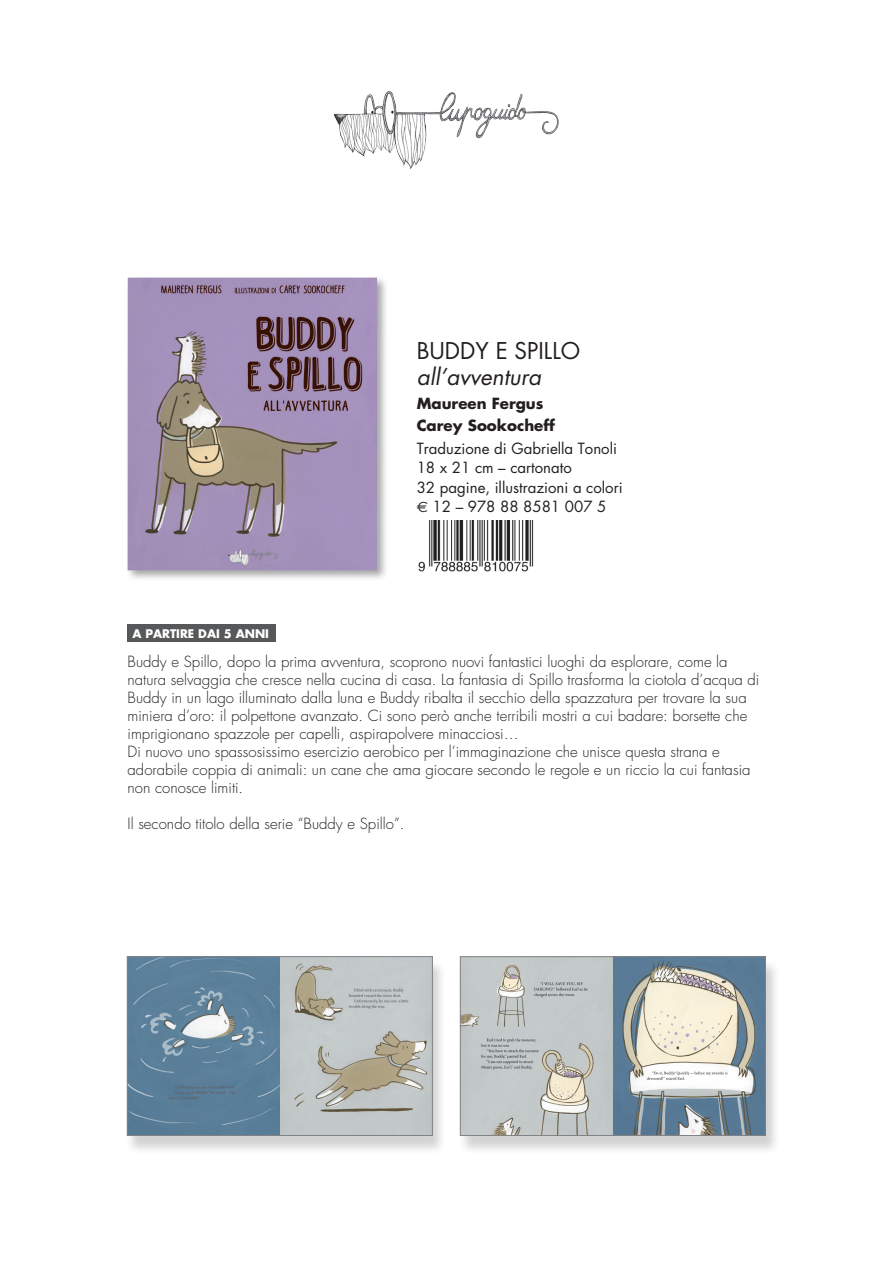
<style>
.page{position:relative;width:893px;height:1263px;background:#fff}
.page>*{position:absolute;margin:0;border:0;box-sizing:border-box;transform-origin:0 0}
.TITOLO_TABLET{font:italic 22.5px "Futura";color:#231f20}
.TITOLO_TABLET-2{font:22.5px "Futura";color:#231f20}
.DATI_TECNICI_OK{font:300 15px/18px "Futura Std";color:#231f20}
.AUTORE_OK{font:15px/19.5px "Futura";color:#231f20}
.AUTORE_OK-2{font:700 15px "Futura";color:#231f20}
.AUTORE_OK-3{font:700 11.55px "Futura";color:#fff}
.s1{font-family:"Euro Sans"}
</style>
<div class="page">
<div style="left:125px;top:275px;width:264px;height:307px;background:#231f20;opacity:.4"></div>
<img style="left:128px;top:278px;width:249px;height:292px">
<img style="left:418px;top:521px;width:115px;height:50px">
<img style="left:333px;top:91px;width:226px;height:78px">
<div style="left:128px;top:625px;width:148px;height:17px;background:#57585a"></div>
<div style="left:125px;top:959px;width:322px;height:196px;background:#231f20;opacity:.2"></div>
<img style="left:129px;top:958px;width:301px;height:175px">
<div style="left:127px;top:956px;width:305px;height:179px;border:1px solid #808285"></div>
<div style="left:458px;top:959px;width:322px;height:196px;background:#231f20;opacity:.2"></div>
<img style="left:462px;top:958px;width:301px;height:175px">
<div style="left:460px;top:956px;width:305px;height:179px;border:1px solid #808285"></div>
<p class="AUTORE_OK-3" style="left:132px;top:626px;width:138px">A PARTIRE DAI 5 ANNI</p>
<p class="TITOLO_TABLET-2" style="left:417px;top:335px;width:165px">BUDDY E SPILLO</p>
<p class="TITOLO_TABLET" style="left:417px;top:361px;width:126px">all’avventura</p>
<p class="AUTORE_OK-2" style="left:417px;top:393px;width:128px">Maureen Fergus</p>
<p class="AUTORE_OK-2" style="left:417px;top:415px;width:140px">Carey Sookocheff</p>
<p class="AUTORE_OK" style="left:417px;top:438px;width:207px">Traduzione di Gabriella Tonoli<br>18 x 21 cm – cartonato<br>32 pagine, illustrazioni a colori <span class="s1">€</span> 12 – 978 88 8581 007 5</p>
<p class="DATI_TECNICI_OK" style="left:128px;top:653px;width:633px">Buddy e Spillo, dopo la prima avventura, scoprono nuovi fantastici luoghi da esplorare, come la natura selvaggia che cresce nella cucina di casa. La fantasia di Spillo trasforma la ciotola d’acqua di Buddy in un lago illuminato dalla luna e Buddy ribalta il secchio della spazzatura per trovare la sua miniera d’oro: il polpettone avanzato. Ci sono però anche terribili mostri a cui badare: borsette che imprigionano spazzole per capelli, aspirapolvere minacciosi…</p>
<p class="DATI_TECNICI_OK" style="left:128px;top:743px;width:624px">Di nuovo uno spassosissimo esercizio aerobico per l’immaginazione che unisce questa strana e adorabile coppia di animali: un cane che ama giocare secondo le regole e un riccio la cui fantasia non conosce limiti.</p>
<p class="DATI_TECNICI_OK" style="left:128px;top:815px;width:278px">Il secondo titolo della serie “Buddy e Spillo”.</p>
</div>
